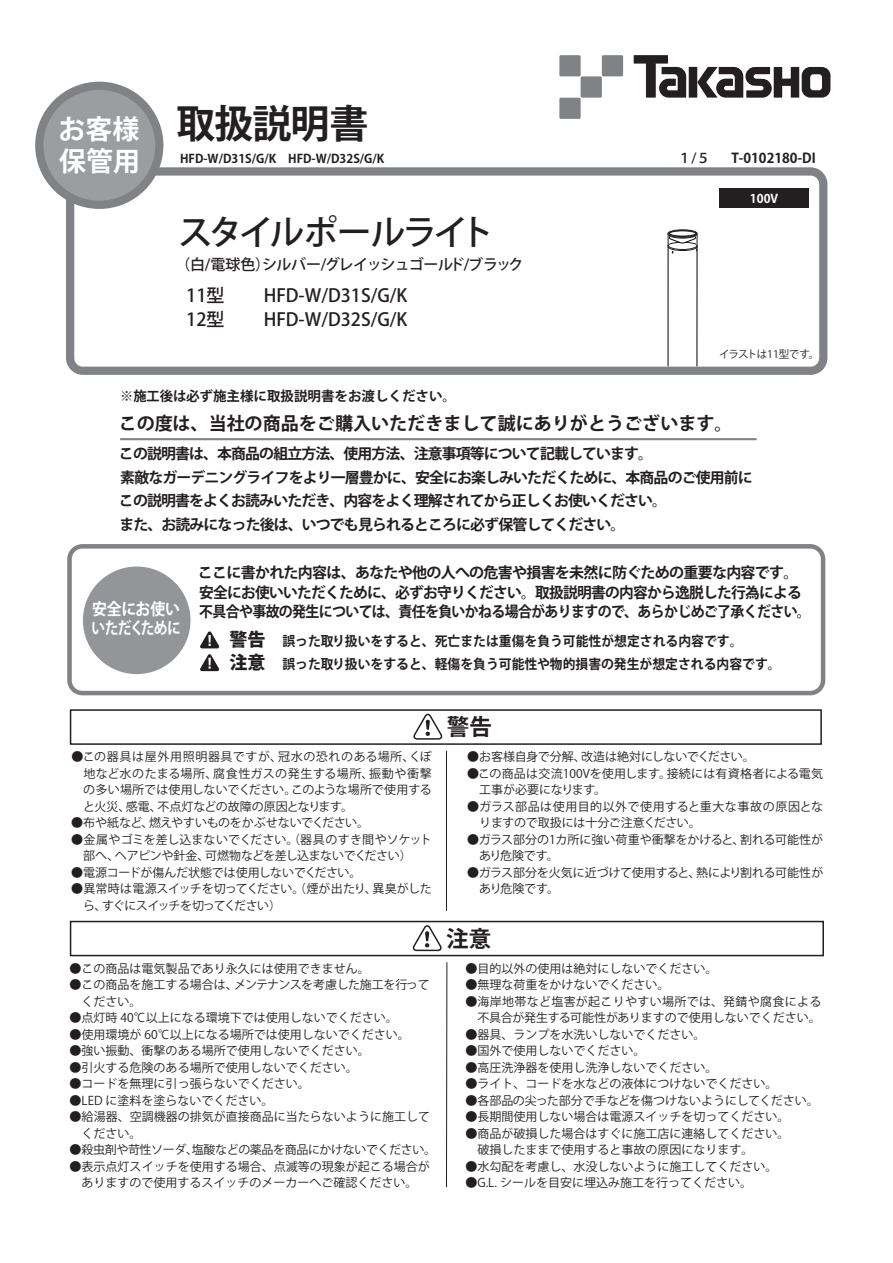
<style>
.page{position:relative;width:893px;height:1263px;background:#fff}
.page>*{position:absolute;margin:0;border:0;box-sizing:border-box;transform-origin:0 0}
.t1{font:700 39px "Koz Go Pro";letter-spacing:-.025em;color:#231f20}
.t2{font:500 34.5px "Koz Go Pro";letter-spacing:-.1em;color:#231f20}
.t3{font:700 27px "Koz Go Pro";color:#fff}
.t4{font:700 22.5px "Koz Go Pro";color:#231f20}
.t5{font:700 18px "Koz Go Pro";color:#231f20}
.t6{font:500 18px/24px "Koz Go Pro";color:#231f20}
.t7{font:800 18px/23.1px "Koz Go Pro";color:#231f20}
.t8{font:700 16.5px "Koz Go Pro";letter-spacing:-.04em;color:#fff;scale:.83 1}
.t9{font:700 15px "Koz Go Pro";letter-spacing:-.05em;color:#231f20}
.t10{font:700 15px "Koz Go Pro";letter-spacing:-.05em;color:#231f20;scale:.93 1}
.t11{font:500 15px "Koz Go Pro";letter-spacing:-.05em;color:#231f20}
.t12{font:700 14.85px/23.4px "Koz Go Pro";letter-spacing:-.055em;color:#231f20}
.t13{font:700 13.5px/22.6px "Koz Go Pro";color:#231f20;scale:.95 1}
.t14{font:700 13.5px "Koz Go Pro";color:#231f20}
.t15{font:12px/16.5px "Koz Go Pro";color:#231f20}
.t16{font:12px/16.5px "Koz Go Pro";letter-spacing:-.03em;color:#231f20}
.t17{font:12px "Koz Go Pro";letter-spacing:-.035em;color:#231f20}
.t18{font:700 12px "Koz Go Pro";color:#231f20}
.t19{font:12px "Koz Go Pro";letter-spacing:-.02em;color:#231f20}
.t20{font:12px "Koz Go Pro";letter-spacing:-.025em;color:#231f20}
.t21{font:700 12px "Koz Go Pro";color:#fff}
.t22{font:10.5px "Koz Go Pr 6 N";letter-spacing:-.03em;color:#231f20}
.s1{font-size:27px;color:#fff}
.s2{font-weight:500}
</style>
<div class="page">
<div style="left:719px;top:188px;width:90px;height:20px;background:#231f20"></div>
<div style="left:70px;top:709px;width:752px;height:36px;border:2px solid #231f20"></div>
<svg style="left:413px;top:713px;width:30px;height:27px"></svg>
<div style="left:70px;top:921px;width:754px;height:35px;border:2px solid #231f20"></div>
<svg style="left:413px;top:923px;width:31px;height:29px"></svg>
<hr style="left:446px;top:962px;width:1px;height:225px;background:#231f20">
<hr style="left:446px;top:751px;width:1px;height:160px;background:#231f20">
<div style="left:83px;top:566px;width:107px;height:108px;background:#939598;border-radius:50%"></div>
<svg style="left:200px;top:654px;width:20px;height:17px"></svg>
<svg style="left:200px;top:631px;width:20px;height:17px"></svg>
<div style="left:67px;top:544px;width:758px;height:151px;border:5px solid #808285;border-radius:13px"></div>
<hr style="left:120px;top:438px;width:637px;height:2px;background:#808285">
<hr style="left:668px;top:245px;width:1px;height:121px;background:#030303">
<hr style="left:697px;top:245px;width:1px;height:121px;background:#030303">
<div style="left:668px;top:230px;width:29px;height:8px;border:1px solid #231f20;border-radius:50%"></div>
<div style="left:669px;top:230px;width:27px;height:7px;border:1px solid #231f20;border-radius:50%"></div>
<div style="left:669px;top:231px;width:27px;height:5px;border:1px solid #231f20;border-radius:50%"></div>
<svg style="left:668px;top:233px;width:30px;height:21px"></svg>
<div style="left:66px;top:167px;width:761px;height:208px;border:8px solid #808285;border-radius:13px"></div>
<div style="left:39px;top:86px;width:120px;height:119px;background:#9b9da0;border-radius:50%"></div>
<div style="left:35px;top:82px;width:128px;height:127px;border:8px solid #808285;border-radius:50%"></div>
<svg style="left:634px;top:55px;width:52px;height:43px"></svg>
<div style="left:559px;top:55px;width:22px;height:21px;background:#808285"></div>
<div style="left:581px;top:76px;width:21px;height:22px;background:#808285"></div>
<div style="left:602px;top:55px;width:21px;height:21px;background:#808285"></div>
<div style="left:559px;top:98px;width:22px;height:21px;background:#808285"></div>
<div style="left:689px;top:67px;width:8px;height:31px;background:#231f20"></div>
<svg style="left:697px;top:67px;width:133px;height:31px"></svg>
<h1 class="t1" style="left:58px;top:98px;width:312px"><span class="s1">お客様</span> 取扱説明書</h1>
<h3 class="t3" style="left:59px;top:144px;width:82px">保管用</h3>
<p class="t14" style="left:678px;top:149px;width:139px"><span class="s2">１/５　</span> T-0102180-DI</p>
<p class="t18" style="left:180px;top:151px;width:206px">HFD-W/D31S/G/K　HFD-W/D32S/G/K</p>
<h2 class="t2" style="left:178px;top:210px;width:318px">スタイルポールライト</h2>
<h3 class="t6" style="left:186px;top:284px;width:40px">11型<br>12型</h3>
<h3 class="t6" style="left:264px;top:284px;width:145px">HFD-W/D31S/G/K<br>HFD-W/D32S/G/K</h3>
<p class="t11" style="left:176px;top:255px;width:349px">（白/電球色）シルバー/グレイッシュゴールド/ブラック</p>
<p class="t14" style="left:120px;top:387px;width:337px">※施工後は必ず施主様に取扱説明書をお渡しください。</p>
<p class="t21" style="left:750px;top:191px;width:30px">100V</p>
<p class="t22" style="left:719px;top:348px;width:102px">イラストは11型です。</p>
<h3 class="t5" style="left:119px;top:411px;width:615px">この度は、当社の商品をご購入いただきまして誠にありがとうございます。</h3>
<p class="t12" style="left:119px;top:443px;width:635px">この説明書は、本商品の組立方法、使用方法、注意事項等について記載しています。<br>素敵なガーデニングライフをより一層豊かに、安全にお楽しみいただくために、本商品のご使用前にこの説明書をよくお読みいただき、内容をよく理解されてから正しくお使いください。<br>また、お読みになった後は、いつでも見られるところに必ず保管してください。</p>
<p class="t9" style="left:198px;top:563px;width:602px">ここに書かれた内容は、あなたや他の人への危害や損害を未然に防ぐための重要な内容です。</p>
<p class="t9" style="left:199px;top:583px;width:604px">安全にお使いいただくために、必ずお守りください。取扱説明書の内容から逸脱した行為による</p>
<p class="t10" style="left:92px;top:602px;width:774px"><sup>安全にお使い</sup> 不具合や事故の発生については、責任を負いかねる場合がありますので、あらかじめご了承ください。</p>
<h3 class="t8" style="left:92px;top:617px;width:109px">いただくために</h3>
<p class="t13" style="left:282px;top:631px;width:526px">誤った取り扱いをすると、死亡または重傷を負う可能性が想定される内容です。<br>誤った取り扱いをすると、軽傷を負う可能性や物的損害の発生が想定される内容です。</p>
<h3 class="t7" style="left:229px;top:629px;width:37px">警告注意</h3>
<p class="t15" style="left:83px;top:749px;width:350px;text-align:justify;text-indent:-12px">●この器具は屋外用照明器具ですが、冠水の恐れのある場所、くぼ地など水のたまる場所、腐食性ガスの発生する場所、振動や衝撃の多い場所では使用しないでください。このような場所で使用すると火災、感電、不点灯などの故障の原因となります。</p>
<p class="t19" style="left:71px;top:815px;width:299px">●布や紙など、燃えやすいものをかぶせないでください。</p>
<p class="t15" style="left:83px;top:831px;width:350px;text-indent:-12px">●金属やゴミを差し込まないでください。（器具のすき間やソケット部へ、ヘアピンや針金、可燃物などを差し込まないでください）</p>
<p class="t20" style="left:71px;top:865px;width:292px">●電源コードが傷んだ状態では使用しないでください。</p>
<p class="t16" style="left:83px;top:881px;width:350px;text-indent:-12px">●異常時は電源スイッチを切ってください。（煙が出たり、異臭がしたら、すぐにスイッチを切ってください）</p>
<p class="t15" style="left:70px;top:960px;width:301px">●この商品は電気製品であり永久には使用できません。</p>
<p class="t15" style="left:82px;top:977px;width:350px;text-indent:-12px">●この商品を施工する場合は、メンテナンスを考慮した施工を行ってください。</p>
<p class="t15" style="left:70px;top:1010px;width:330px">●点灯時 40℃以上になる環境下では使用しないでください。</p>
<p class="t15" style="left:70px;top:1026px;width:342px">●使用環境が 60℃以上になる場所では使用しないでください。</p>
<p class="t15" style="left:70px;top:1043px;width:302px">●強い振動、衝撃のある場所で使用しないでください。</p>
<p class="t15" style="left:70px;top:1059px;width:290px">●引火する危険のある場所で使用しないでください。</p>
<p class="t15" style="left:70px;top:1076px;width:242px">●コードを無理に引っ張らないでください。</p>
<p class="t15" style="left:70px;top:1092px;width:205px">●LED に塗料を塗らないでください。</p>
<p class="t15" style="left:82px;top:1109px;width:350px;text-indent:-12px">●給湯器、空調機器の排気が直接商品に当たらないように施工してください。</p>
<p class="t17" style="left:70px;top:1142px;width:368px">●殺虫剤や苛性ソーダ、塩酸などの薬品を商品にかけないでください。</p>
<p class="t15" style="left:70px;top:1158px;width:362px;text-align:center">●表示点灯スイッチを使用する場合、点滅等の現象が起こる場合がありますので使用するスイッチのメーカーへご確認ください。</p>
<h3 class="t4" style="left:447px;top:713px;width:46px">警告</h3>
<p class="t15" style="left:467px;top:749px;width:289px">●お客様自身で分解、改造は絶対にしないでください。</p>
<p class="t15" style="left:479px;top:765px;width:346px;text-indent:-12px">●この商品は交流100Vを使用します。接続には有資格者による電気工事が必要になります。</p>
<p class="t15" style="left:479px;top:798px;width:346px;text-indent:-12px">●ガラス部品は使用目的以外で使用すると重大な事故の原因となりますので取扱には十分ご注意ください。</p>
<p class="t15" style="left:479px;top:831px;width:346px;text-indent:-12px">●ガラス部分の1カ所に強い荷重や衝撃をかけると、割れる可能性があり危険です。</p>
<p class="t15" style="left:479px;top:864px;width:346px;text-indent:-12px">●ガラス部分を火気に近づけて使用すると、熱により割れる可能性があり危険です。</p>
<h3 class="t4" style="left:446px;top:924px;width:46px">注意</h3>
<p class="t15" style="left:465px;top:960px;width:253px">●目的以外の使用は絶対にしないでください。</p>
<p class="t15" style="left:465px;top:977px;width:205px">●無理な荷重をかけないでください。</p>
<p class="t15" style="left:465px;top:993px;width:358px;text-align:right">●海岸地帯など塩害が起こりやすい場所では、発錆や腐食による不具合が発生する可能性がありますので使用しないでください。</p>
<p class="t15" style="left:465px;top:1026px;width:241px">●器具、ランプを水洗いしないでください。</p>
<p class="t15" style="left:465px;top:1043px;width:181px">●国外で使用しないでください。</p>
<p class="t15" style="left:465px;top:1059px;width:253px">●高圧洗浄器を使用し洗浄しないでください。</p>
<p class="t15" style="left:465px;top:1076px;width:313px">●ライト、コードを水などの液体につけないでください。</p>
<p class="t15" style="left:465px;top:1092px;width:355px">●各部品の尖った部分で手などを傷つけないようにしてください。</p>
<p class="t15" style="left:465px;top:1109px;width:325px">●長期間使用しない場合は電源スイッチを切ってください。</p>
<p class="t15" style="left:465px;top:1125px;width:326px">●商品が破損した場合はすぐに施工店に連絡してください。　破損したままで使用すると事故の原因になります。</p>
<p class="t15" style="left:465px;top:1158px;width:313px">●水勾配を考慮し、水没しないように施工してください。</p>
<p class="t15" style="left:465px;top:1175px;width:288px">●G.L. シールを目安に埋込み施工を行ってください。</p>
</div>
